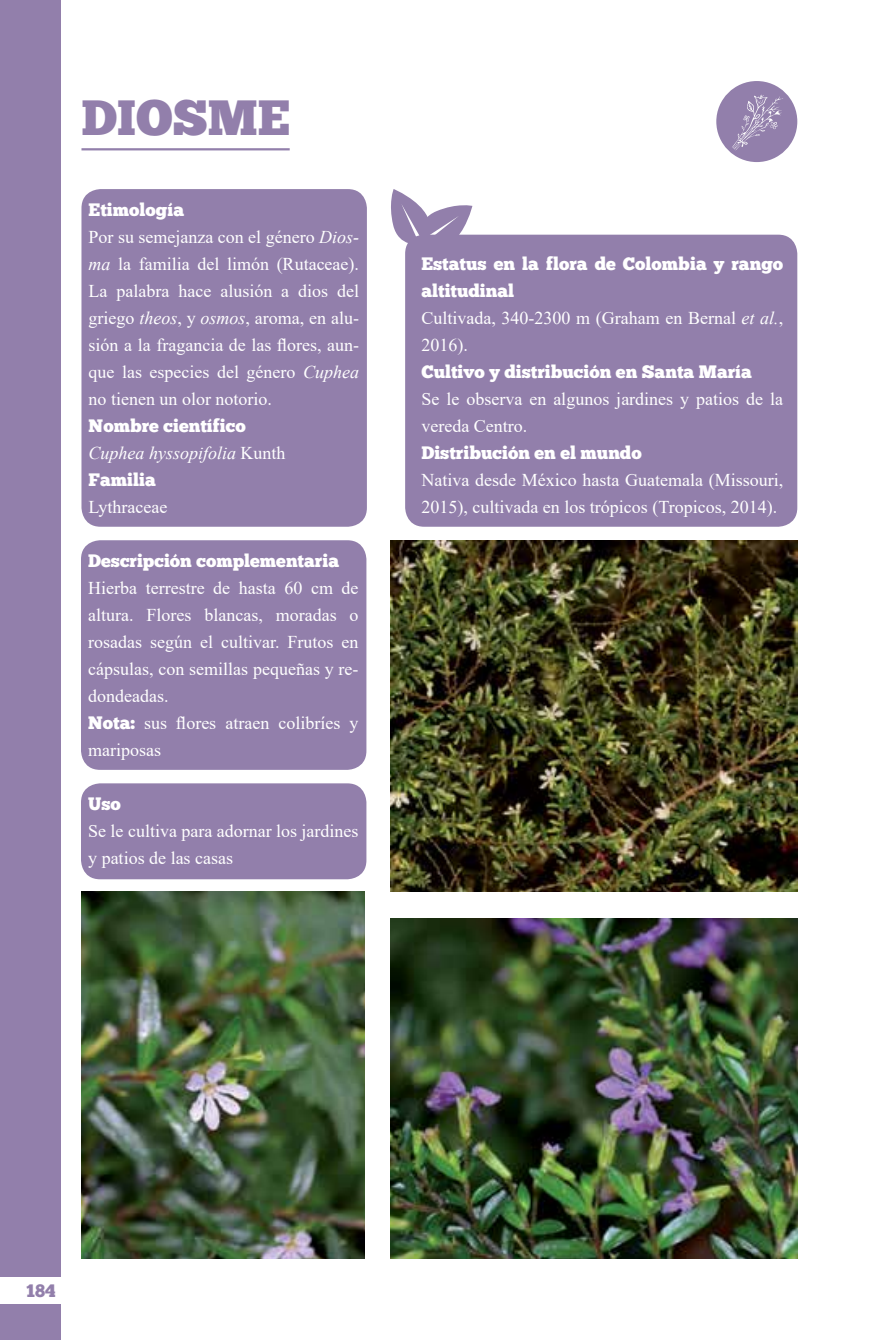
<style>
.page{position:relative;width:893px;height:1340px;background:#fff}
.page>*{position:absolute;margin:0;border:0;box-sizing:border-box;transform-origin:0 0}
.t1{font:49.5px "Chunk Five";color:#927fab}
.t2{font:18px/27px "Times New Roman";color:#fff}
.t3{font:18px/27px "Chunk Five";color:#fff}
.t4{font:italic 18px "Times New Roman";color:#fff}
.t5{font:18px "Chunk Five";color:#927fab}
.s1{font-style:italic}
.s2{font-style:normal}
.s3{font-family:"Chunk Five"}
</style>
<div class="page">
<div style="left:0;top:0;width:61px;height:1276px;background:#927fab"></div>
<div style="left:0;top:1304px;width:61px;height:35px;background:#927fab"></div>
<div style="left:405px;top:235px;width:392px;height:292px;background:#927fab;border-radius:19px"></div>
<hr style="left:81px;top:148px;width:209px;height:2px;background:#927fab">
<svg style="left:391px;top:189px;width:81px;height:65px"></svg>
<div style="left:81px;top:189px;width:286px;height:338px;background:#927fab;border-radius:19px"></div>
<div style="left:81px;top:540px;width:285px;height:230px;background:#927fab;border-radius:19px"></div>
<div style="left:81px;top:783px;width:285px;height:96px;background:#927fab;border-radius:19px"></div>
<img style="left:391px;top:540px;width:406px;height:351px">
<img style="left:81px;top:891px;width:283px;height:367px">
<img style="left:391px;top:918px;width:406px;height:340px">
<div style="left:716px;top:81px;width:81px;height:81px;background:#927fab;border-radius:50%"></div>
<svg style="left:732px;top:94px;width:51px;height:57px"></svg>
<h1 class="t1" style="left:81px;top:88px;width:210px">DIOSME</h1>
<p class="t3" style="left:89px;top:196px;width:97px">Etimología</p>
<p class="t2" style="left:89px;top:223px;width:272px;text-align:justify">Por su semejanza con el género <span class="s1">Dios&shy;ma</span> la familia del limón (Rutaceae).<br>La palabra hace alusión a dios del griego <span class="s1">theos</span>, y <span class="s1">osmos</span>, aroma, en alu&shy;sión a la fragancia de las flores, aun&shy;que las especies del género <span class="s1">Cuphea </span>no tienen un olor notorio.</p>
<p class="t3" style="left:89px;top:412px;width:159px">Nombre científico</p>
<p class="t4" style="left:89px;top:441px;width:198px">Cuphea hyssopifolia <span class="s2">Kunth</span></p>
<p class="t3" style="left:89px;top:466px;width:69px">Familia</p>
<p class="t2" style="left:89px;top:493px;width:80px">Lythraceae</p>
<p class="t3" style="left:88px;top:547px;width:252px">Descripción complementaria</p>
<p class="t2" style="left:88px;top:574px;width:272px">Hierba terrestre de hasta 60 cm de altura. Flores blancas, moradas o rosadas según el cultivar. Frutos en cápsulas, con semillas pequeñas y re&shy;dondeadas.<br><span class="s3">Nota:</span> sus flores atraen colibríes y mariposas</p>
<p class="t3" style="left:88px;top:790px;width:34px">Uso</p>
<p class="t2" style="left:88px;top:817px;width:272px">Se le cultiva para adornar los jardines y patios de las casas</p>
<p class="t3" style="left:421px;top:250px;width:363px">Estatus en la flora de Colombia y rango altitudinal</p>
<p class="t2" style="left:421px;top:304px;width:363px">Cultivada, 340-2300 m (Graham en Bernal <span class="s1">et al.</span>,<br>2016).</p>
<p class="t3" style="left:421px;top:358px;width:332px">Cultivo y distribución en Santa María</p>
<p class="t2" style="left:421px;top:385px;width:363px">Se le observa en algunos jardines y patios de la vereda Centro.</p>
<p class="t3" style="left:421px;top:439px;width:222px">Distribución en el mundo</p>
<p class="t2" style="left:421px;top:466px;width:363px">Nativa desde México hasta Guatemala (Missouri,<br>2015), cultivada en los trópicos (Tropicos, 2014).</p>
<p class="t5" style="left:26px;top:1279px;width:31px">184</p>
</div>
